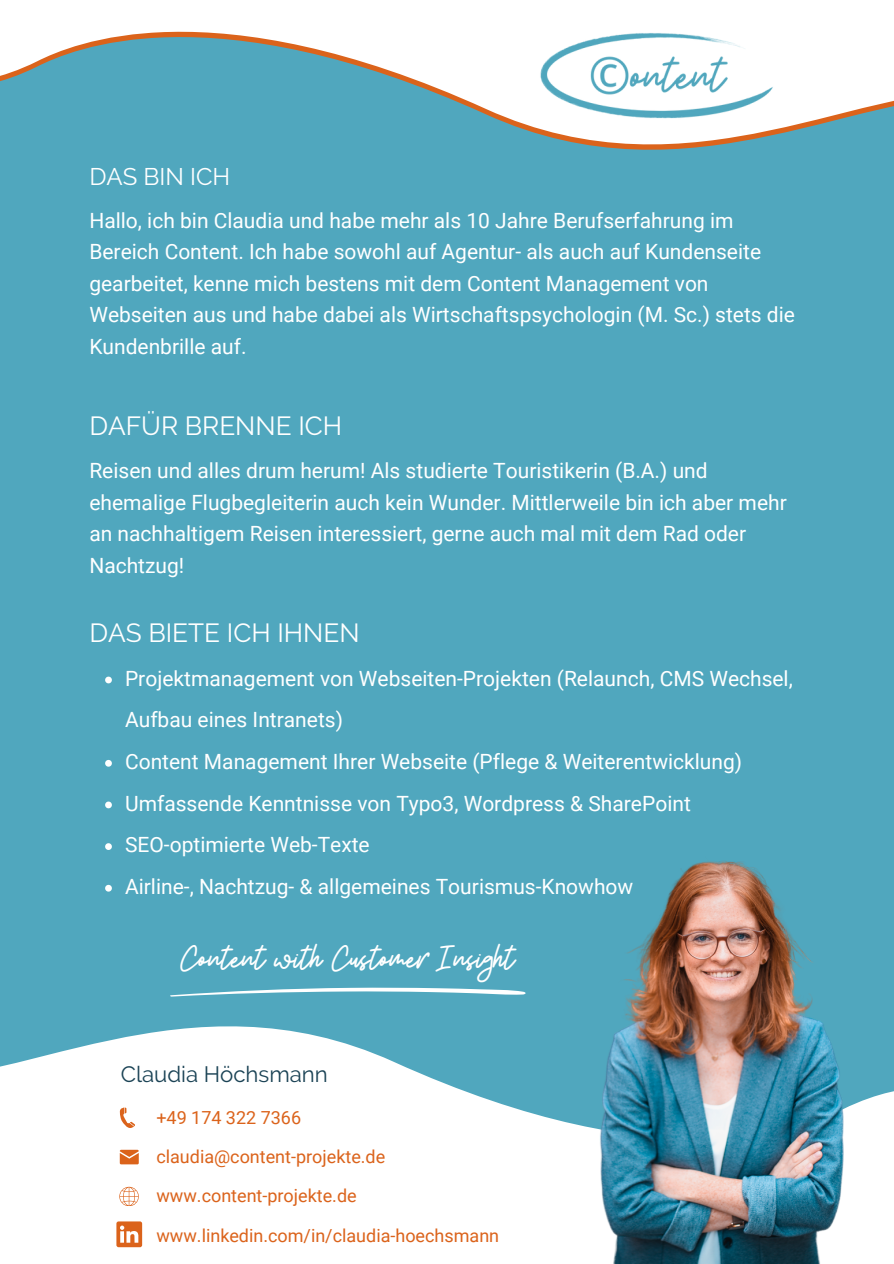
<style>
.page{position:relative;width:894px;height:1264px;background:#fff}
.page>*{position:absolute;margin:0;border:0;box-sizing:border-box;transform-origin:0 0}
.t1{font:35.85px "Beauty Salon Script";color:#fff}
.t2{font:26.25px "Raleway";color:#fff}
.t3{font:24px "Raleway";color:#fff}
.t4{font:22.2px "Raleway";color:#1b4355}
.t5{font:21px/31.5px "Roboto";color:#fff}
.t6{font:18px "Roboto";color:#db631b}
</style>
<div class="page">
<div style="left:0;top:0;width:893px;height:1263px;background:#50a7be"></div>
<svg style="left:0;top:996px;width:372px;height:267px;fill:#fff"></svg>
<svg style="left:119px;top:1186px;width:19px;height:19px"></svg>
<svg style="left:120px;top:1107px;width:15px;height:21px"></svg>
<svg style="left:120px;top:1149px;width:19px;height:15px"></svg>
<img style="left:372px;top:861px;width:521px;height:402px">
<svg style="left:0;top:0;width:893px;height:150px"></svg>
<svg style="left:116px;top:1221px;width:26px;height:26px"></svg>
<svg style="left:170px;top:987px;width:356px;height:9px"></svg>
<img style="left:526px;top:10px;width:261px;height:131px">
<svg style="left:105px;top:676px;width:7px;height:7px"></svg>
<svg style="left:105px;top:760px;width:7px;height:6px"></svg>
<svg style="left:105px;top:801px;width:7px;height:7px"></svg>
<svg style="left:105px;top:843px;width:7px;height:7px"></svg>
<svg style="left:105px;top:884px;width:7px;height:7px"></svg>
<h2 class="t3" style="left:89px;top:162px;width:142px">DAS BIN ICH</h2>
<p class="t5" style="left:89px;top:205px;width:707px">Hallo, ich bin Claudia und habe mehr als 10 Jahre Berufserfahrung im Bereich Content. Ich habe sowohl auf Agentur- als auch auf Kundenseite gearbeitet, kenne mich bestens mit dem Content Management von Webseiten aus und habe dabei als Wirtschaftspsychologin (M. Sc.) stets die Kundenbrille auf.</p>
<p class="t2" style="left:89px;top:410px;width:254px">DAFÜR BRENNE ICH</p>
<p class="t5" style="left:89px;top:455px;width:698px">Reisen und alles drum herum! Als studierte Touristikerin (B.A.) und ehemalige Flugbegleiterin auch kein Wunder. Mittlerweile bin ich aber mehr an nachhaltigem Reisen interessiert, gerne auch mal mit dem Rad oder Nachtzug!</p>
<p class="t2" style="left:89px;top:617px;width:272px">DAS BIETE ICH IHNEN</p>
<p class="t5" style="left:125px;top:657px;width:669px;line-height:41.7px">Projektmanagement von Webseiten-Projekten (Relaunch, CMS Wechsel,<br>Aufbau eines Intranets)</p>
<p class="t5" style="left:125px;top:746px;width:618px">Content Management Ihrer Webseite (Pflege &amp; Weiterentwicklung)</p>
<p class="t5" style="left:125px;top:787px;width:567px">Umfassende Kenntnisse von Typo3, Wordpress &amp; SharePoint</p>
<p class="t5" style="left:125px;top:829px;width:246px">SEO-optimierte Web-Texte</p>
<h1 class="t5" style="left:125px;top:871px;width:509px">Airline-, Nachtzug- &amp; allgemeines Tourismus-Knowhow</h1>
<h3 class="t1" style="left:180px;top:940px;width:336px">Content with Customer Insight</h3>
<h3 class="t4" style="left:121px;top:1061px;width:208px">Claudia Höchsmann</h3>
<p class="t6" style="left:156px;top:1106px;width:146px">+49 174 322 7366</p>
<h2 class="t6" style="left:156px;top:1146px;width:230px">claudia@content-projekte.de</h2>
<h3 class="t6" style="left:156px;top:1185px;width:202px">www.content-projekte.de</h3>
<h2 class="t6" style="left:156px;top:1224px;width:344px">www.linkedin.com/in/claudia-hoechsmann</h2>
</div>
